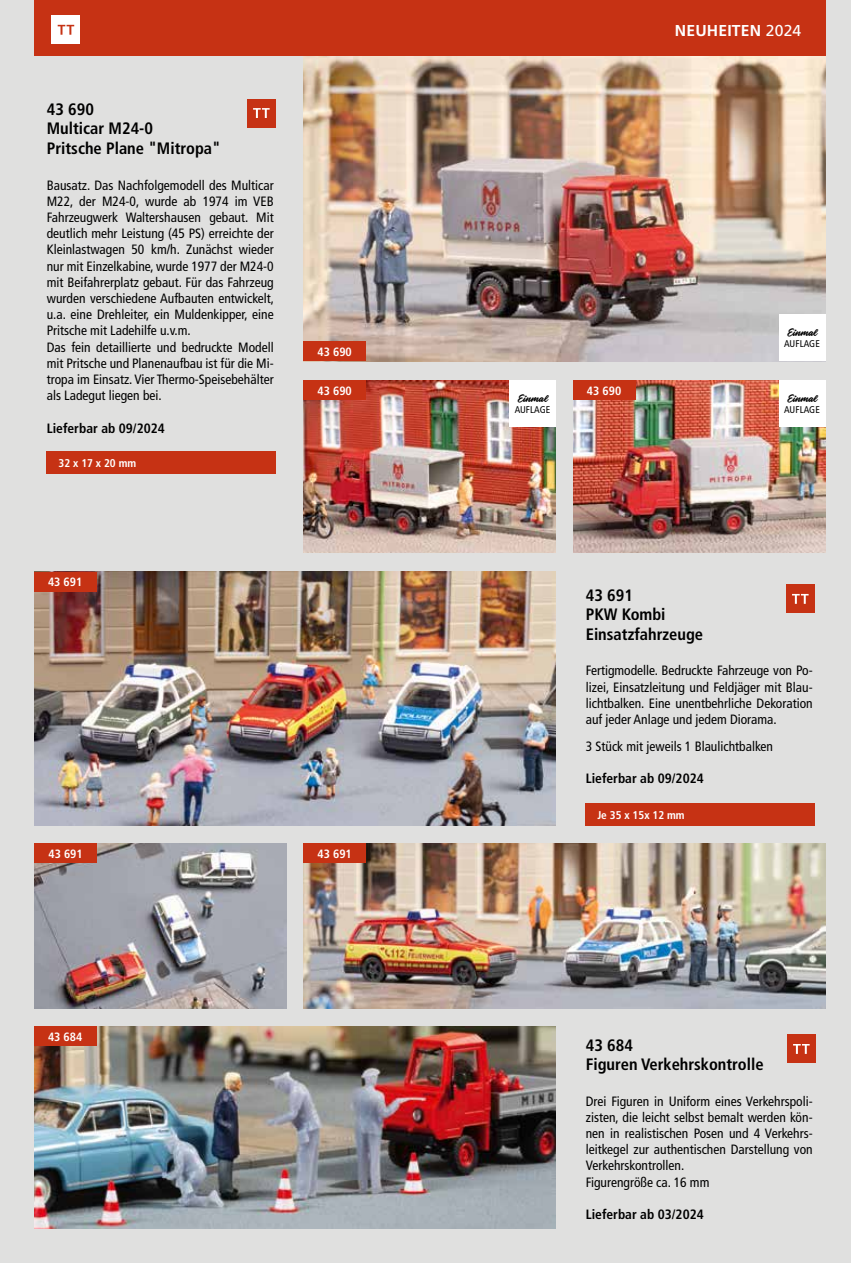
<style>
.page{position:relative;width:851px;height:1263px;background:#fff}
.page>*{position:absolute;margin:0;border:0;box-sizing:border-box;transform-origin:0 0}
.t1{font:700 condensed 16.5px/19.8px "Frutiger LT Com";color:#000}
.t2{font:700 15.75px "Frutiger LT Com";letter-spacing:.01em;color:#fff}
.t3{font:condensed 13.5px/16.2px "Frutiger LT Com";color:#000}
.t4{font:700 condensed 13.5px "Frutiger LT Com";color:#000}
.t5{font:13.5px "Knight Brush";color:#000}
.t6{font:700 condensed 12px "Frutiger LT Com";color:#fff}
.t7{font:700 condensed 11.25px "Frutiger LT Com";color:#fff}
.t8{font:condensed 9.75px "Frutiger LT Com";letter-spacing:.01em;color:#000}
.s1{font-weight:400}
</style>
<div class="page">
<div style="left:0;top:0;width:850px;height:1263px;background:#e0e0df"></div>
<img style="left:34px;top:1026px;width:522px;height:202px">
<div style="left:787px;top:1035px;width:28px;height:28px;background:#c63214"></div>
<svg style="left:793px;top:1044px;width:16px;height:10px"></svg>
<div style="left:34px;top:1026px;width:62px;height:20px;background:#c63214"></div>
<img style="left:34px;top:572px;width:522px;height:254px">
<div style="left:34px;top:572px;width:62px;height:20px;background:#c63214"></div>
<div style="left:786px;top:585px;width:28px;height:28px;background:#c63214"></div>
<svg style="left:792px;top:594px;width:16px;height:10px"></svg>
<div style="left:584px;top:804px;width:230px;height:22px;background:#c63214"></div>
<img style="left:303px;top:56px;width:522px;height:305px">
<div style="left:303px;top:341px;width:63px;height:20px;background:#c63214"></div>
<div style="left:247px;top:99px;width:28px;height:28px;background:#c63214"></div>
<svg style="left:253px;top:108px;width:16px;height:10px"></svg>
<div style="left:46px;top:452px;width:229px;height:22px;background:#c63214"></div>
<img style="left:303px;top:380px;width:253px;height:173px">
<div style="left:303px;top:380px;width:63px;height:20px;background:#c63214"></div>
<img style="left:573px;top:380px;width:252px;height:173px">
<div style="left:573px;top:380px;width:62px;height:20px;background:#c63214"></div>
<img style="left:303px;top:843px;width:522px;height:165px">
<div style="left:303px;top:843px;width:63px;height:20px;background:#c63214"></div>
<img style="left:34px;top:843px;width:253px;height:165px">
<div style="left:34px;top:843px;width:63px;height:20px;background:#c63214"></div>
<div style="left:778px;top:314px;width:47px;height:47px;background:#fff"></div>
<div style="left:509px;top:380px;width:47px;height:47px;background:#fff"></div>
<div style="left:778px;top:380px;width:47px;height:47px;background:#fff"></div>
<div style="left:34px;top:0;width:791px;height:56px;background:#c63214"></div>
<div style="left:52px;top:16px;width:28px;height:28px;background:#fff"></div>
<svg style="left:58px;top:25px;width:16px;height:10px"></svg>
<p class="t1" style="left:47px;top:99px;width:175px">43 690<br>Multicar M24-0<br>Pritsche Plane "Mitropa"</p>
<p class="t3" style="left:47px;top:177px;width:229px">Bausatz. Das Nachfolgemodell des Multicar M22, der M24-0, wurde ab 1974 im VEB Fahrzeugwerk Waltershausen gebaut. Mit deutlich mehr Leistung (45 PS) erreichte der Kleinlastwagen 50 km/h. Zunächst wieder nur mit Einzelkabine, wurde 1977 der M24-0 mit Beifahrerplatz gebaut. Für das Fahrzeug wurden verschiedene Aufbauten entwickelt, u.a. eine Drehleiter, ein Muldenkipper, eine Pritsche mit Ladehilfe u.v.m.<br>Das fein detaillierte und bedruckte Modell mit Pritsche und Planenaufbau ist für die Mi&shy;tropa im Einsatz. Vier Thermo-Speisebehälter als Ladegut liegen bei.</p>
<p class="t4" style="left:47px;top:420px;width:119px">Lieferbar ab 09/2024</p>
<p class="t7" style="left:59px;top:456px;width:79px">32 x 17 x 20 mm</p>
<p class="t6" style="left:48px;top:575px;width:36px">43 691</p>
<p class="t2" style="left:674px;top:21px;width:128px">NEUHEITEN <span class="s1">2024</span></p>
<p class="t6" style="left:317px;top:344px;width:36px">43 690</p>
<p class="t6" style="left:317px;top:383px;width:36px">43 690</p>
<p class="t6" style="left:587px;top:383px;width:36px">43 690</p>
<p class="t5" style="left:517px;top:391px;width:32px">Einmal</p>
<p class="t8" style="left:514px;top:404px;width:37px">AUFLAGE</p>
<p class="t5" style="left:786px;top:325px;width:32px">Einmal</p>
<p class="t8" style="left:784px;top:338px;width:37px">AUFLAGE</p>
<p class="t5" style="left:786px;top:391px;width:32px">Einmal</p>
<p class="t8" style="left:784px;top:404px;width:37px">AUFLAGE</p>
<p class="t1" style="left:585px;top:585px;width:119px">43 691<br>PKW Kombi<br>Einsatzfahrzeuge</p>
<p class="t3" style="left:585px;top:663px;width:228px;text-align:justify">Fertigmodelle. Bedruckte Fahrzeuge von Po&shy;lizei, Einsatzleitung und Feldjäger mit Blau&shy;lichtbalken. Eine unentbehrliche Dekoration auf jeder Anlage und jedem Diorama.</p>
<p class="t3" style="left:585px;top:738px;width:189px">3 Stück mit jeweils 1 Blaulichtbalken</p>
<p class="t4" style="left:585px;top:771px;width:119px">Lieferbar ab 09/2024</p>
<p class="t7" style="left:597px;top:808px;width:89px">Je 35 x 15x 12 mm</p>
<p class="t6" style="left:48px;top:847px;width:36px">43 691</p>
<p class="t6" style="left:317px;top:847px;width:36px">43 691</p>
<p class="t6" style="left:48px;top:1029px;width:36px">43 684</p>
<p class="t1" style="left:585px;top:1035px;width:179px">43 684<br>Figuren Verkehrskontrolle</p>
<p class="t3" style="left:585px;top:1093px;width:228px">Drei Figuren in Uniform eines Verkehrspoli&shy;zisten, die leicht selbst bemalt werden kön&shy;nen in realistischen Posen und 4 Verkehrs&shy;leitkegel zur authentischen Darstellung von Verkehrskontrollen.<br>Figurengröße ca. 16 mm</p>
<p class="t4" style="left:585px;top:1206px;width:119px">Lieferbar ab 03/2024</p>
</div>
